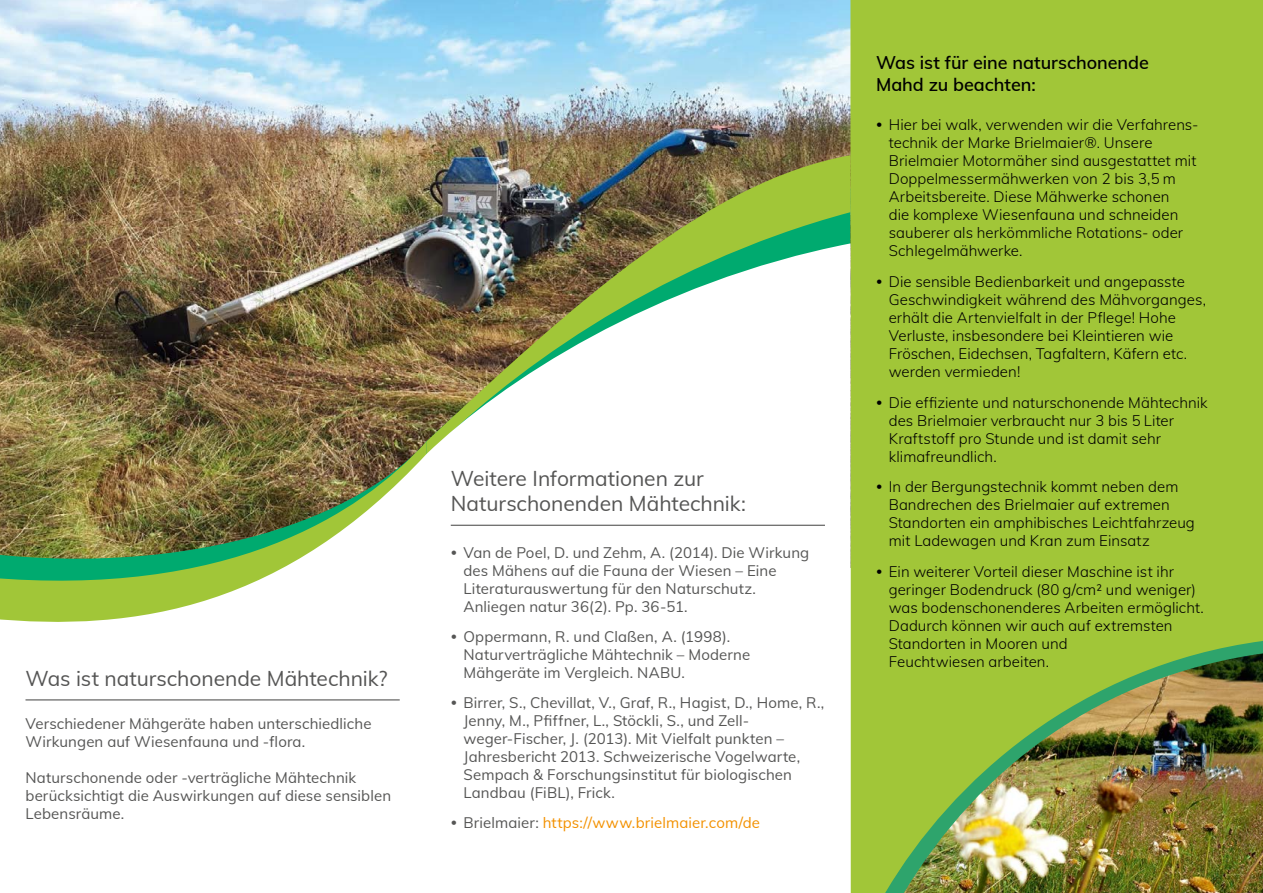
<style>
.page{position:relative;width:1263px;height:893px;background:#fff}
.page>*{position:absolute;margin:0;border:0;box-sizing:border-box;transform-origin:0 0}
.t1{font:21px/25.2px "Mulish";color:#565655}
.t2{font:600 18px/21.6px "Mulish";letter-spacing:-.005em;color:#000}
.t3{font:300 15px/18px "Mulish";letter-spacing:.005em;color:#000}
.t4{font:15px/18px "Mulish";letter-spacing:.005em;color:#565655}
.t5{font:15px "Mulish";letter-spacing:.005em;color:#f39100}
.s1{font-size:12px}
.s2{font-size:12px;color:#565655}
.s3{color:#565655}
</style>
<div class="page">
<img style="left:0;top:0;width:850px;height:243px">
<img style="left:427px;top:155px;width:423px;height:88px">
<div style="left:850px;top:0;width:413px;height:893px;background:#a1c638"></div>
<img style="left:878px;top:640px;width:385px;height:253px">
<img style="left:0;top:243px;width:850px;height:458px">
<hr style="left:26px;top:699px;width:374px;height:1px;background:#565655">
<hr style="left:451px;top:525px;width:374px;height:1px;background:#565655">
<h1 class="t1" style="left:26px;top:664px;width:363px">Was ist naturschonende Mähtechnik?</h1>
<p class="t4" style="left:26px;top:714px;width:347px">Verschiedener Mähgeräte haben unterschiedliche<br>Wirkungen auf Wiesenfauna und -flora.</p>
<p class="t4" style="left:26px;top:768px;width:367px">Naturschonende oder -verträgliche Mähtechnik berücksichtigt die Auswirkungen auf diese sensiblen<br>Lebensräume.</p>
<h1 class="t1" style="left:451px;top:464px;width:297px">Weitere Informationen zur<br>Naturschonenden Mähtechnik:</h1>
<p class="t4" style="left:463px;top:543px;width:347px;text-indent:-13px"><span class="s1">•</span> Van de Poel, D. und Zehm, A. (2014). Die Wirkung des Mähens auf die Fauna der Wiesen – Eine Literaturauswertung für den Naturschutz.<br>Anliegen natur 36(2). Pp. 36-51.</p>
<p class="t4" style="left:463px;top:627px;width:288px;text-indent:-13px"><span class="s1">•</span> Oppermann, R. und Claßen, A. (1998).<br>Naturverträgliche Mähtechnik – Moderne<br>Mähgeräte im Vergleich. NABU.</p>
<p class="t4" style="left:463px;top:693px;width:362px;text-indent:-13px"><span class="s1">•</span> Birrer, S., Chevillat, V., Graf, R., Hagist, D., Home, R., Jenny, M., Pfiffner, L., Stöckli, S., und Zell&shy;weger-Fischer, J. (2013). Mit Vielfalt punkten – Jahresbericht 2013. Schweizerische Vogelwarte, Sempach &amp; Forschungsinstitut für biologischen Landbau (FiBL), Frick.</p>
<p class="t5" style="left:451px;top:811px;width:311px"><span class="s2">•</span> <span class="s3">Brielmaier:</span> https://www.brielmaier.com/de</p>
<p class="t2" style="left:876px;top:51px;width:274px">Was ist für eine naturschonende<br>Mahd zu beachten:</p>
<p class="t3" style="left:889px;top:115px;width:311px;text-indent:-13px"><span class="s1">•</span> Hier bei walk, verwenden wir die Verfahrens&shy;technik der Marke Brielmaier®. Unsere Brielmaier Motormäher sind ausgestattet mit Doppelmessermähwerken von 2 bis 3,5 m Arbeitsbereite. Diese Mähwerke schonen<br>die komplexe Wiesenfauna und schneiden sauberer als herkömmliche Rotations- oder Schlegelmähwerke.</p>
<p class="t3" style="left:889px;top:272px;width:319px;text-indent:-13px"><span class="s1">•</span> Die sensible Bedienbarkeit und angepasste Geschwindigkeit während des Mähvorganges, erhält die Artenvielfalt in der Pflege! Hohe Verluste, insbesondere bei Kleintieren wie Fröschen, Eidechsen, Tagfaltern, Käfern etc. werden vermieden!</p>
<p class="t3" style="left:889px;top:392px;width:320px;text-indent:-13px"><span class="s1">•</span> Die effiziente und naturschonende Mähtechnik des Brielmaier verbraucht nur 3 bis 5 Liter Kraftstoff pro Stunde und ist damit sehr klimafreundlich.</p>
<p class="t3" style="left:889px;top:477px;width:308px;text-indent:-13px"><span class="s1">•</span> In der Bergungstechnik kommt neben dem Bandrechen des Brielmaier auf extremen Standorten ein amphibisches Leichtfahrzeug mit Ladewagen und Kran zum Einsatz</p>
<p class="t3" style="left:889px;top:562px;width:316px;text-indent:-13px"><span class="s1">•</span> Ein weiterer Vorteil dieser Maschine ist ihr geringer Bodendruck (80 g/cm² und weniger) was bodenschonenderes Arbeiten ermöglicht.<br>Dadurch können wir auch auf extremsten Standorten in Mooren und<br>Feuchtwiesen arbeiten.</p>
</div>
